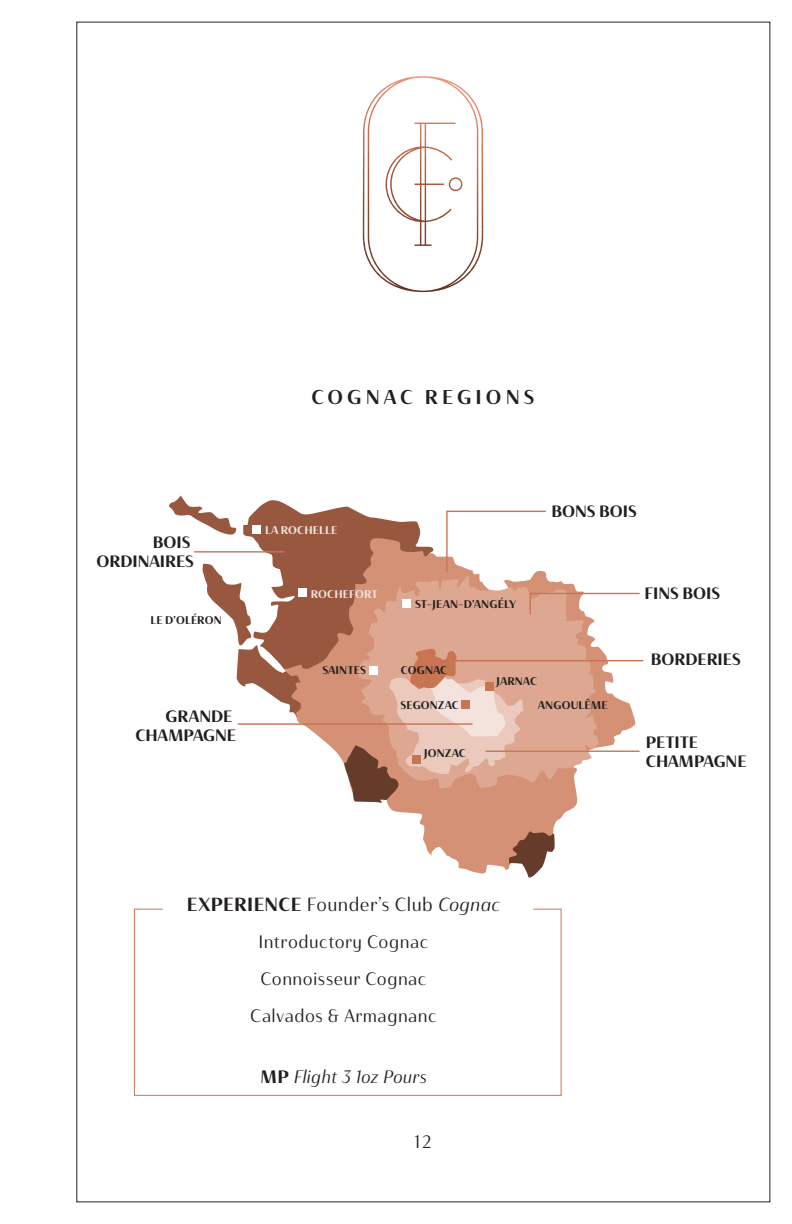
<style>
.page{position:relative;width:792px;height:1224px;background:#fff}
.page>*{position:absolute;margin:0;border:0;box-sizing:border-box;transform-origin:0 0}
.Sub_Head{font:20px "Haboro Contrast Nor Dem";letter-spacing:.205em;color:#231f20}
.Descriptor{font:19px "Haboro Contrast Nor Boo";letter-spacing:.02em;color:#231f20}
.Descriptor-2{font:18px "Haboro Contrast Nor Boo";letter-spacing:.025em;color:#231f20}
.Descriptor-3{font:18px "Haboro Contrast Nor Boo It";letter-spacing:.015em;color:#231f20}
.t1{font:16.4px/18.6px "Haboro Contrast Nor Bol";letter-spacing:-.005em;color:#231f20;text-align:right}
.t2{font:11.2px "Haboro Contrast Nor Bol";letter-spacing:.015em;color:#231f20}
.t3{font:11.2px "Haboro Contrast Nor Bol";letter-spacing:.01em;color:#f4e3dd}
.s1{font-family:"Haboro Contrast Nor Bol"}
.s2{font-family:"Haboro Contrast Nor Boo It"}
</style>
<div class="page">
<img style="left:363px;top:76px;width:120px;height:216px">
<svg style="left:527px;top:875px;width:8px;height:3px"></svg>
<svg style="left:387px;top:804px;width:190px;height:71px;fill:#d49176"></svg>
<svg style="left:169px;top:496px;width:472px;height:308px"></svg>
<hr style="left:447px;top:660px;width:196px;height:1px;background:#c97554">
<hr style="left:486px;top:751px;width:154px;height:1px;background:#c97554">
<hr style="left:238px;top:723px;width:235px;height:2px;background:#c97554">
<hr style="left:194px;top:551px;width:91px;height:2px;background:#c97554">
<div style="left:485px;top:683px;width:9px;height:8px;background:#c97554"></div>
<svg style="left:133px;top:908px;width:429px;height:188px"></svg>
<p class="Sub_Head" style="left:312px;top:384px;width:224px">COGNAC REGIONS</p>
<p class="t1" style="left:97px;top:533px;width:99px">BOIS<br>ORDINAIRES</p>
<p class="t2" style="left:150px;top:614px;width:73px">LE D'OLÉRON</p>
<p class="t1" style="left:135px;top:707px;width:102px">GRANDE<br>CHAMPAGNE</p>
<p class="t3" style="left:265px;top:524px;width:74px">LA ROCHELLE</p>
<p class="t3" style="left:311px;top:587px;width:68px">ROCHEFORT</p>
<p class="t2" style="left:322px;top:663px;width:45px">SAINTES</p>
<p class="t1" style="left:551px;top:502px;width:87px">BONS BOIS</p>
<p class="t2" style="left:415px;top:597px;width:103px">ST-JEAN-D'ANGÉLY</p>
<p class="t2" style="left:401px;top:663px;width:48px">COGNAC</p>
<p class="t2" style="left:400px;top:698px;width:60px">SEGONZAC</p>
<p class="t2" style="left:424px;top:746px;width:44px">JONZAC</p>
<p class="t2" style="left:496px;top:674px;width:42px">JARNAC</p>
<p class="t2" style="left:538px;top:698px;width:71px">ANGOULÊME</p>
<p class="t1" style="left:645px;top:584px;width:77px">FINS BOIS</p>
<p class="t1" style="left:651px;top:650px;width:92px">BORDERIES</p>
<p class="t1" style="left:646px;top:733px;width:102px;text-align:left">PETITE<br>CHAMPAGNE</p>
<p class="Descriptor" style="left:187px;top:893px;width:315px"><span class="s1">EXPERIENCE</span> Founder’s Club <span class="s2">Cognac</span></p>
<p class="Descriptor-2" style="left:259px;top:931px;width:171px">Introductory Cognac</p>
<p class="Descriptor-2" style="left:260px;top:968px;width:168px">Connoisseur Cognac</p>
<p class="Descriptor-2" style="left:250px;top:1005px;width:188px">Calvados &amp; Armagnanc</p>
<p class="Descriptor-3" style="left:260px;top:1066px;width:168px"><span class="s1">MP</span> Flight 3 1oz Pours</p>
<p class="Descriptor-2" style="left:415px;top:1131px;width:18px">12</p>
</div>
